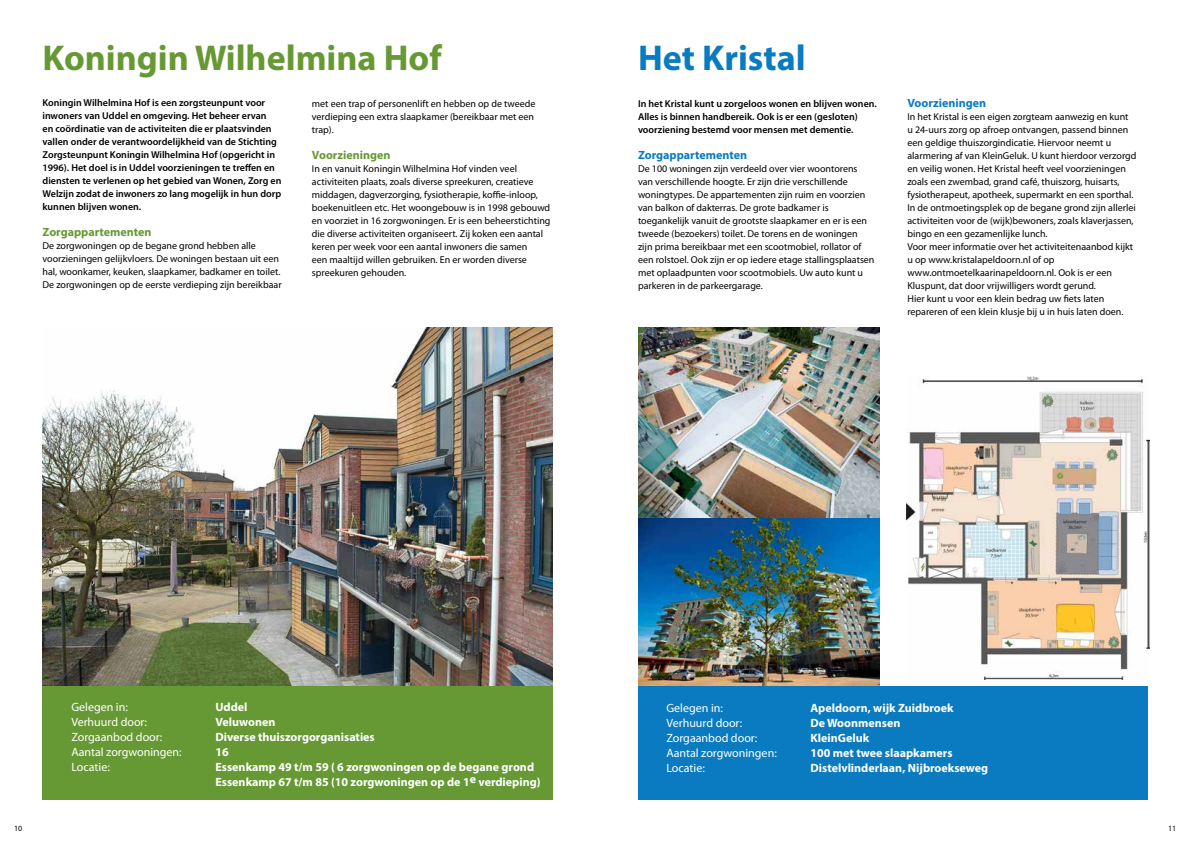
<style>
.page{position:relative;width:1191px;height:842px;background:#fff}
.page>*{position:absolute;margin:0;border:0;box-sizing:border-box;transform-origin:0 0}
.t1{font:700 36px "Myriad Pro";color:#693}
.t2{font:700 36px "Myriad Pro";color:#0a7bc0}
.t3{font:700 12px/15px "Myriad Pro";color:#fff}
.t4{font:12px "Myriad Pro";color:#fff}
.t5{font:700 12px "Myriad Pro";color:#0a7bc0}
.t6{font:700 12px "Myriad Pro";color:#693}
.t7{font:10px/13px "Myriad Pro";color:#000}
.t8{font:600 10px/13px "Myriad Pro";color:#000}
.t9{font:8px "Myriad Pro";color:#000}
</style>
<div class="page">
<img style="left:43px;top:328px;width:510px;height:358px">
<img style="left:638px;top:517px;width:241px;height:169px">
<img style="left:638px;top:328px;width:241px;height:189px">
<div style="left:638px;top:686px;width:509px;height:113px;background:#0a7bc0"></div>
<div style="left:43px;top:686px;width:510px;height:113px;background:#693"></div>
<img style="left:906px;top:376px;width:243px;height:304px">
<h1 class="t1" style="left:43px;top:34px;width:400px">Koningin Wilhelmina Hof</h1>
<p class="t8" style="left:43px;top:97px;width:240px">Koningin Wilhelmina Hof is een zorgsteunpunt voor inwoners van Uddel en omgeving. Het beheer ervan<br>en coördinatie van de activiteiten die er plaatsvinden vallen onder de verantwoordelijkheid van de Stichting Zorgsteunpunt Koningin Wilhelmina Hof (opgericht in 1996). Het doel is in Uddel voorzieningen te treffen en diensten te verlenen op het gebied van Wonen, Zorg en Welzijn zodat de inwoners zo lang mogelijk in hun dorp kunnen blijven wonen.</p>
<p class="t6" style="left:43px;top:225px;width:111px">Zorgappartementen</p>
<p class="t7" style="left:43px;top:239px;width:241px">De zorgwoningen op de begane grond hebben alle voorzieningen gelijkvloers. De woningen bestaan uit een hal, woonkamer, keuken, slaapkamer, badkamer en toilet.<br>De zorgwoningen op de eerste verdieping zijn bereikbaar</p>
<p class="t7" style="left:312px;top:97px;width:225px">met een trap of personenlift en hebben op de tweede verdieping een extra slaapkamer (bereikbaar met een trap).</p>
<p class="t6" style="left:312px;top:147px;width:80px">Voorzieningen</p>
<p class="t7" style="left:312px;top:162px;width:240px">In en vanuit Koningin Wilhelmina Hof vinden veel activiteiten plaats, zoals diverse spreekuren, creatieve middagen, dagverzorging, fysiotherapie, koffie-inloop, boekenuitleen etc. Het woongebouw is in 1998 gebouwd en voorziet in 16 zorgwoningen. Er is een beheerstichting die diverse activiteiten organiseert. Zij koken een aantal keren per week voor een aantal inwoners die samen<br>een maaltijd willen gebruiken. En er worden diverse spreekuren gehouden.</p>
<h1 class="t2" style="left:638px;top:34px;width:169px">Het Kristal</h1>
<p class="t8" style="left:638px;top:97px;width:240px">In het Kristal kunt u zorgeloos wonen en blijven wonen.<br>Alles is binnen handbereik. Ook is er een (gesloten) voorziening bestemd voor mensen met dementie.</p>
<p class="t5" style="left:638px;top:147px;width:111px">Zorgappartementen</p>
<p class="t7" style="left:638px;top:162px;width:238px">De 100 woningen zijn verdeeld over vier woontorens van verschillende hoogte. Er zijn drie verschillende woningtypes. De appartementen zijn ruim en voorzien van balkon of dakterras. De grote badkamer is toegankelijk vanuit de grootste slaapkamer en er is een tweede (bezoekers) toilet. De torens en de woningen zijn prima bereikbaar met een scootmobiel, rollator of een rolstoel. Ook zijn er op iedere etage stallingsplaatsen met oplaadpunten voor scootmobiels. Uw auto kunt u parkeren in de parkeergarage.</p>
<p class="t5" style="left:907px;top:95px;width:80px">Voorzieningen</p>
<p class="t7" style="left:907px;top:110px;width:230px">In het Kristal is een eigen zorgteam aanwezig en kunt u 24-uurs zorg op afroep ontvangen, passend binnen een geldige thuiszorgindicatie. Hiervoor neemt u alarmering af van KleinGeluk. U kunt hierdoor verzorgd en veilig wonen. Het Kristal heeft veel voorzieningen zoals een zwembad, grand café, thuiszorg, huisarts, fysiotherapeut, apotheek, supermarkt en een sporthal.<br>In de ontmoetingsplek op de begane grond zijn allerlei activiteiten voor de (wijk)bewoners, zoals klaverjassen, bingo en een gezamenlijke lunch.<br>Voor meer informatie over het activiteitenaanbod kijkt u op www.kristalapeldoorn.nl of op www.ontmoetelkaarinapeldoorn.nl. Ook is er een Kluspunt, dat door vrijwilligers wordt gerund.<br>Hier kunt u voor een klein bedrag uw fiets laten repareren of een klein klusje bij u in huis laten doen.</p>
<p class="t9" style="left:14px;top:823px;width:10px">10</p>
<p class="t4" style="left:71px;top:700px;width:58px">Gelegen in:</p>
<p class="t3" style="left:215px;top:699px;width:34px">Uddel</p>
<p class="t4" style="left:71px;top:715px;width:77px">Verhuurd door:</p>
<p class="t3" style="left:215px;top:714px;width:62px">Veluwonen</p>
<p class="t4" style="left:71px;top:730px;width:93px">Zorgaanbod door:</p>
<p class="t3" style="left:215px;top:729px;width:161px">Diverse thuiszorgorganisaties</p>
<p class="t4" style="left:71px;top:745px;width:112px">Aantal zorgwoningen:</p>
<p class="t3" style="left:215px;top:744px;width:15px">16</p>
<p class="t4" style="left:71px;top:760px;width:40px">Locatie:</p>
<p class="t3" style="left:215px;top:759px;width:327px">Essenkamp 49 t/m 59 ( 6 zorgwoningen op de begane grond<br>Essenkamp 67 t/m 85 (10 zorgwoningen op de 1e verdieping)</p>
<p class="t4" style="left:666px;top:701px;width:58px">Gelegen in:</p>
<p class="t3" style="left:810px;top:700px;width:145px">Apeldoorn, wijk Zuidbroek</p>
<p class="t4" style="left:666px;top:716px;width:77px">Verhuurd door:</p>
<p class="t3" style="left:810px;top:715px;width:91px">De Woonmensen</p>
<p class="t4" style="left:666px;top:731px;width:93px">Zorgaanbod door:</p>
<p class="t3" style="left:810px;top:730px;width:60px">KleinGeluk</p>
<p class="t4" style="left:666px;top:746px;width:112px">Aantal zorgwoningen:</p>
<p class="t3" style="left:810px;top:745px;width:144px">100 met twee slaapkamers</p>
<p class="t4" style="left:666px;top:761px;width:40px">Locatie:</p>
<p class="t3" style="left:810px;top:760px;width:179px">Distelvlinderlaan, Nijbroekseweg</p>
<p class="t9" style="left:1168px;top:823px;width:10px">11</p>
</div>
